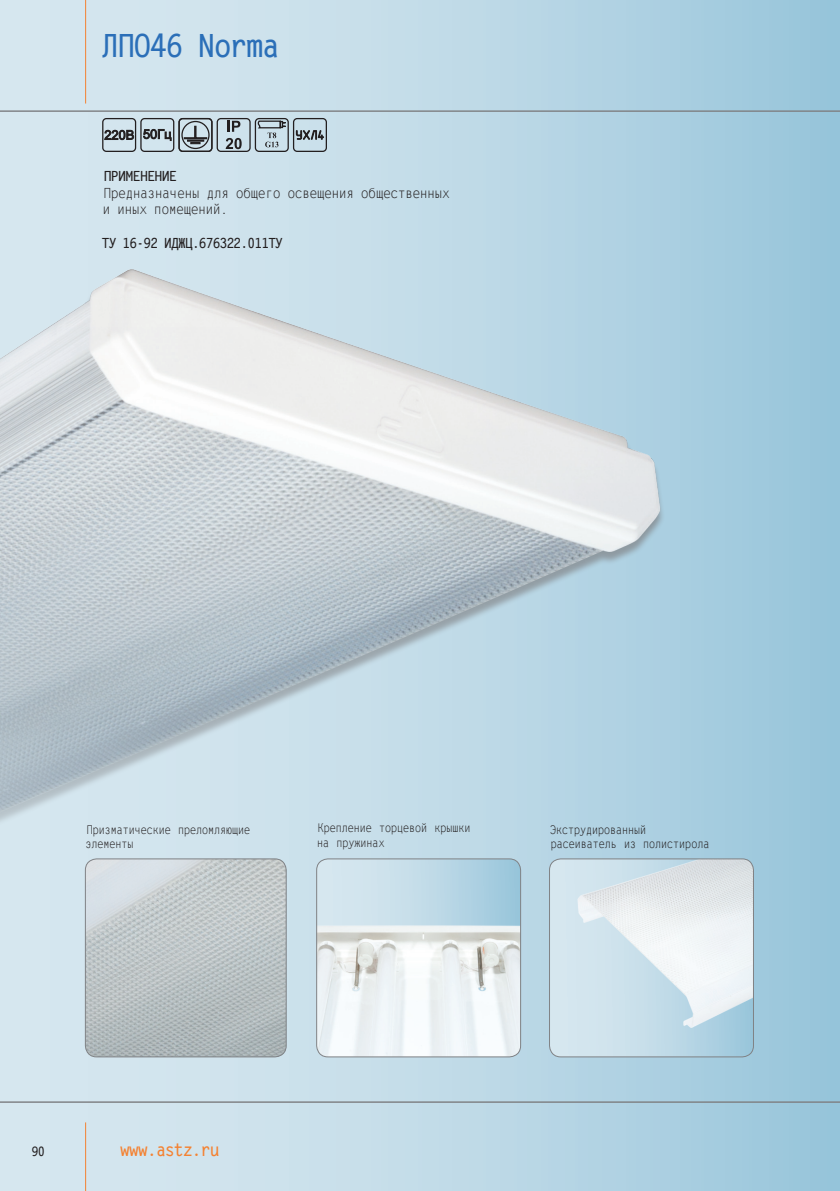
<style>
.page{position:relative;width:840px;height:1191px;background:#fff}
.page>*{position:absolute;margin:0;border:0;box-sizing:border-box;transform-origin:0 0}
.t1{font:700 32px "Letter Gothic";color:#2b6fb8}
.t2{font:700 17.8px "Letter Gothic";color:#f48232}
.t3{font:14px/16.8px "Letter Gothic";color:#231f20;scale:1.05 1}
.t4{font:700 14px "Letter Gothic";letter-spacing:-.005em;color:#231f20}
.t5{font:700 14px "Letter Gothic";letter-spacing:-.005em;color:#231f20;scale:1.05 1}
.t6{font:700 13px "Letter Gothic";color:#231f20}
.t7{font:12px/14.4px "Letter Gothic";color:#231f20}
</style>
<div class="page">
<div style="left:0;top:0;width:839px;height:1191px;background:linear-gradient(to right,#deebf1,#9dc8dc)"></div>
<hr style="left:85px;top:0;width:1px;height:104px;background:#f48232">
<hr style="left:85px;top:1122px;width:1px;height:69px;background:#f48232">
<hr style="left:0;top:1101px;width:839px;height:1px;background:#808285">
<hr style="left:0;top:111px;width:839px;height:1px;background:#808285">
<img style="left:0;top:253px;width:753px;height:590px">
<img style="left:549px;top:859px;width:204px;height:198px">
<div style="left:548px;top:858px;width:205px;height:199px;border:1px solid #808285;border-radius:11px"></div>
<img style="left:316px;top:859px;width:204px;height:198px">
<div style="left:316px;top:858px;width:205px;height:199px;border:1px solid #808285;border-radius:11px"></div>
<img style="left:85px;top:859px;width:201px;height:198px">
<div style="left:85px;top:858px;width:201px;height:199px;border:1px solid #808285;border-radius:11px"></div>
<div style="left:140px;top:118px;width:34px;height:34px;border:1px solid #231f20;border-radius:4px"></div>
<svg style="left:143px;top:129px;width:29px;height:12px"></svg>
<div style="left:293px;top:118px;width:34px;height:34px;border:1px solid #231f20;border-radius:4px"></div>
<svg style="left:295px;top:127px;width:29px;height:16px"></svg>
<div style="left:102px;top:118px;width:34px;height:34px;border:1px solid #231f20;border-radius:4px"></div>
<svg style="left:104px;top:130px;width:30px;height:12px"></svg>
<svg style="left:178px;top:118px;width:108px;height:34px;background:#a0aeb5"></svg>
<div style="left:255px;top:118px;width:34px;height:34px;border:1px solid #231f20;border-radius:4px"></div>
<h1 class="t1" style="left:102px;top:26px;width:178px">ЛПО46 Norma</h1>
<p class="t5" style="left:104px;top:167px;width:15px">Применение</p>
<p class="t3" style="left:103px;top:184px;width:331px">Предназначены для общего освещения общественных и иных помещений.</p>
<p class="t4" style="left:102px;top:234px;width:182px">ТУ 16-92 ИДЖЦ.676322.011ТУ</p>
<p class="t7" style="left:317px;top:821px;width:155px">Крепление торцевой крышки на пружинах</p>
<p class="t7" style="left:85px;top:822px;width:166px">Призматические преломляющие элементы</p>
<p class="t7" style="left:549px;top:822px;width:161px">Экструдированный расеиватель из полистирола</p>
<p class="t6" style="left:32px;top:1142px;width:14px">90</p>
<h2 class="t2" style="left:120px;top:1138px;width:100px">www.astz.ru</h2>
</div>
